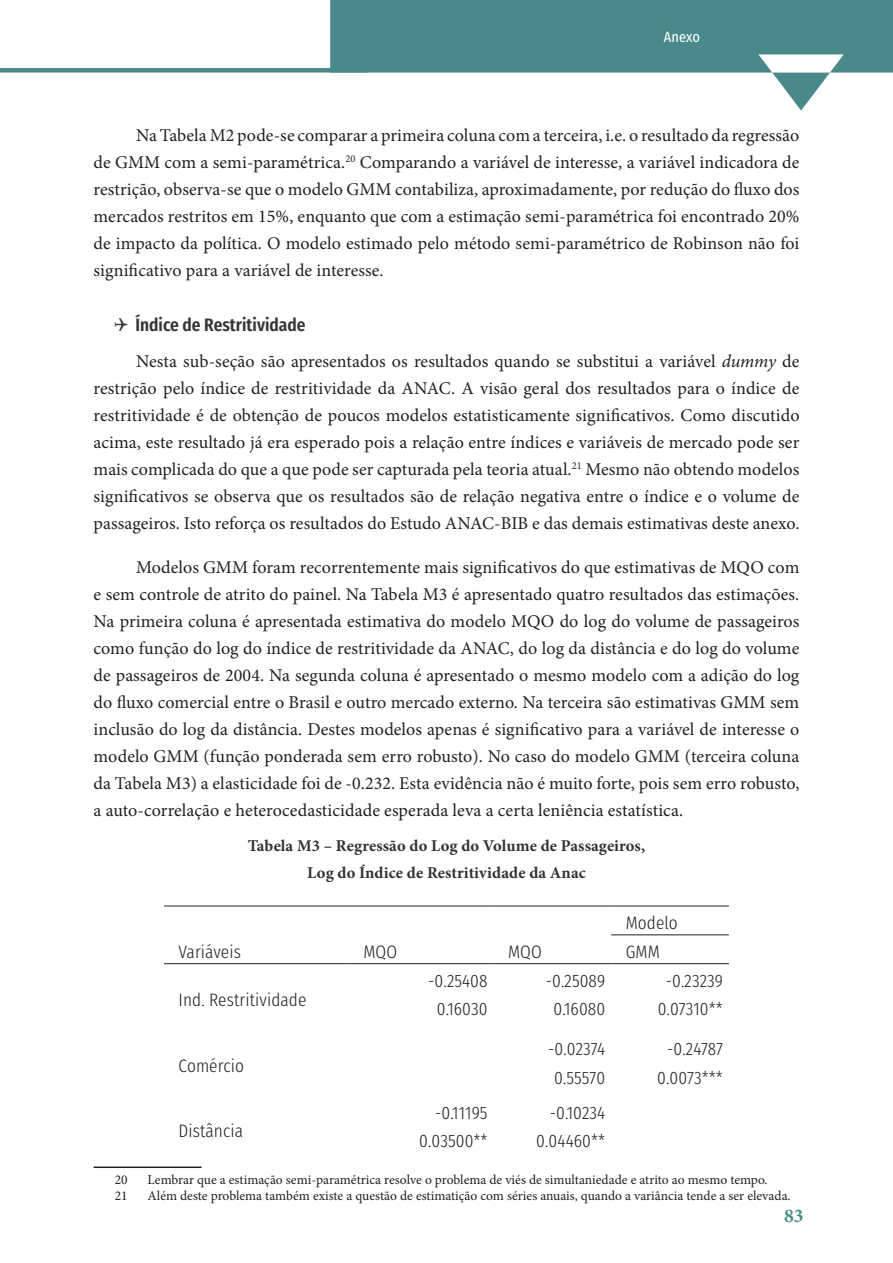
<style>
.page{position:relative;width:893px;height:1263px;background:#fff}
.page>*{position:absolute;margin:0;border:0;box-sizing:border-box;transform-origin:0 0}
.t1{font:700 19.5px "Minion Pro";color:#49898a}
.t2{font:18px/27px "Minion Pro";letter-spacing:.005em;color:#231f20;text-align:justify}
.Texto_Tabela{font:300 18px "Fira Sans Condensed";letter-spacing:.005em;color:#231f20}
.t3{font:600 18px "Fira Sans Condensed";color:#343638}
.Titulo_figuras{font:700 16.5px/27px "Minion Pro";letter-spacing:.005em;color:#2f3233;text-align:center}
.t4{font:15px "Fira Sans Condensed";color:#fff}
.Nota{font:13.5px "Minion Pro";color:#231f20}
.s1{font-style:italic}
</style>
<div class="page">
<svg style="left:330px;top:0;width:563px;height:111px;fill:#49898a"></svg>
<div style="left:0;top:68px;width:368px;height:5px;background:#49898a"></div>
<hr style="left:164px;top:906px;width:185px;height:1px;background:#231f20">
<hr style="left:349px;top:906px;width:145px;height:1px;background:#231f20">
<hr style="left:494px;top:906px;width:117px;height:1px;background:#231f20">
<hr style="left:611px;top:906px;width:118px;height:1px;background:#231f20">
<hr style="left:611px;top:934px;width:118px;height:1px;background:#231f20">
<hr style="left:164px;top:963px;width:185px;height:1px;background:#231f20">
<hr style="left:349px;top:963px;width:145px;height:1px;background:#231f20">
<hr style="left:494px;top:963px;width:117px;height:1px;background:#231f20">
<hr style="left:611px;top:963px;width:118px;height:1px;background:#231f20">
<hr style="left:94px;top:1166px;width:108px;height:2px;background:#231f20">
<p class="t4" style="left:664px;top:23px;width:38px">Anexo</p>
<p class="t2" style="left:94px;top:121px;width:707px;text-indent:43px">Na Tabela M2 pode-se comparar a primeira coluna com a terceira, i.e. o resultado da regressão de GMM com a semi-paramétrica.<sup>20</sup> Comparando a variável de interesse, a variável indicadora de restrição, observa-se que o modelo GMM contabiliza, aproximadamente, por redução do fluxo dos mercados restritos em 15%, enquanto que com a estimação semi-paramétrica foi encontrado 20% de impacto da política. O modelo estimado pelo método semi-paramétrico de Robinson não foi significativo para a variável de interesse.</p>
<p class="t3" style="left:113px;top:308px;width:194px">✔ Índice de Restritividade</p>
<p class="t2" style="left:94px;top:348px;width:707px;text-indent:43px">Nesta sub-seção são apresentados os resultados quando se substitui a variável <span class="s1">dummy</span> de restrição pelo índice de restritividade da ANAC. A visão geral dos resultados para o índice de restritividade é de obtenção de poucos modelos estatisticamente significativos. Como discutido acima, este resultado já era esperado pois a relação entre índices e variáveis de mercado pode ser mais complicada do que a que pode ser capturada pela teoria atual.<sup>21</sup> Mesmo não obtendo modelos significativos se observa que os resultados são de relação negativa entre o índice e o volume de passageiros. Isto reforça os resultados do Estudo ANAC-BIB e das demais estimativas deste anexo.</p>
<p class="t2" style="left:94px;top:554px;width:707px;text-indent:43px">Modelos GMM foram recorrentemente mais significativos do que estimativas de MQO com e sem controle de atrito do painel. Na Tabela M3 é apresentado quatro resultados das estimações.<br>Na primeira coluna é apresentada estimativa do modelo MQO do log do volume de passageiros como função do log do índice de restritividade da ANAC, do log da distância e do log do volume de passageiros de 2004. Na segunda coluna é apresentado o mesmo modelo com a adição do log do fluxo comercial entre o Brasil e outro mercado externo. Na terceira são estimativas GMM sem inclusão do log da distância. Destes modelos apenas é significativo para a variável de interesse o modelo GMM (função ponderada sem erro robusto). No caso do modelo GMM (terceira coluna da Tabela M3) a elasticidade foi de -0.232. Esta evidência não é muito forte, pois sem erro robusto, a auto-correlação e heterocedasticidade esperada leva a certa leniência estatística.</p>
<p class="Titulo_figuras" style="left:248px;top:832px;width:399px">Tabela M3 – Regressão do Log do Volume de Passageiros,<br>Log do Índice de Restritividade da Anac</p>
<p class="Texto_Tabela" style="left:626px;top:906px;width:53px">Modelo</p>
<p class="Texto_Tabela" style="left:179px;top:935px;width:64px">Variáveis</p>
<p class="Texto_Tabela" style="left:364px;top:935px;width:35px">MQO</p>
<p class="Texto_Tabela" style="left:508px;top:935px;width:35px">MQO</p>
<p class="Texto_Tabela" style="left:626px;top:935px;width:36px">GMM</p>
<p class="Texto_Tabela" style="left:179px;top:983px;width:129px">Ind. Restritividade</p>
<p class="Texto_Tabela" style="left:428px;top:964px;width:61px">-0.25408</p>
<p class="Texto_Tabela" style="left:546px;top:964px;width:61px">-0.25089</p>
<p class="Texto_Tabela" style="left:666px;top:964px;width:58px">-0.23239</p>
<p class="Texto_Tabela" style="left:437px;top:992px;width:52px">0.16030</p>
<p class="Texto_Tabela" style="left:554px;top:992px;width:53px">0.16080</p>
<p class="Texto_Tabela" style="left:658px;top:992px;width:67px">0.07310**</p>
<p class="Texto_Tabela" style="left:179px;top:1049px;width:67px">Comércio</p>
<p class="Texto_Tabela" style="left:178px;top:1115px;width:66px">Distância</p>
<p class="Texto_Tabela" style="left:548px;top:1032px;width:58px">-0.02374</p>
<p class="Texto_Tabela" style="left:667px;top:1032px;width:57px">-0.24787</p>
<p class="Texto_Tabela" style="left:554px;top:1061px;width:53px">0.55570</p>
<p class="Texto_Tabela" style="left:657px;top:1061px;width:67px">0.0073***</p>
<p class="Texto_Tabela" style="left:435px;top:1096px;width:54px">-0.11195</p>
<p class="Texto_Tabela" style="left:550px;top:1096px;width:57px">-0.10234</p>
<p class="Texto_Tabela" style="left:419px;top:1124px;width:70px">0.03500**</p>
<p class="Texto_Tabela" style="left:536px;top:1124px;width:70px">0.04460**</p>
<p class="Nota" style="left:115px;top:1170px;width:14px">20</p>
<p class="Nota" style="left:148px;top:1170px;width:622px">Lembrar que a estimação semi-paramétrica resolve o problema de viés de simultaniedade e atrito ao mesmo tempo.</p>
<p class="Nota" style="left:115px;top:1187px;width:14px">21</p>
<p class="Nota" style="left:148px;top:1187px;width:645px">Além deste problema também existe a questão de estimatição com séries anuais, quando a variância tende a ser elevada.</p>
<p class="t1" style="left:784px;top:1202px;width:21px">83</p>
</div>
